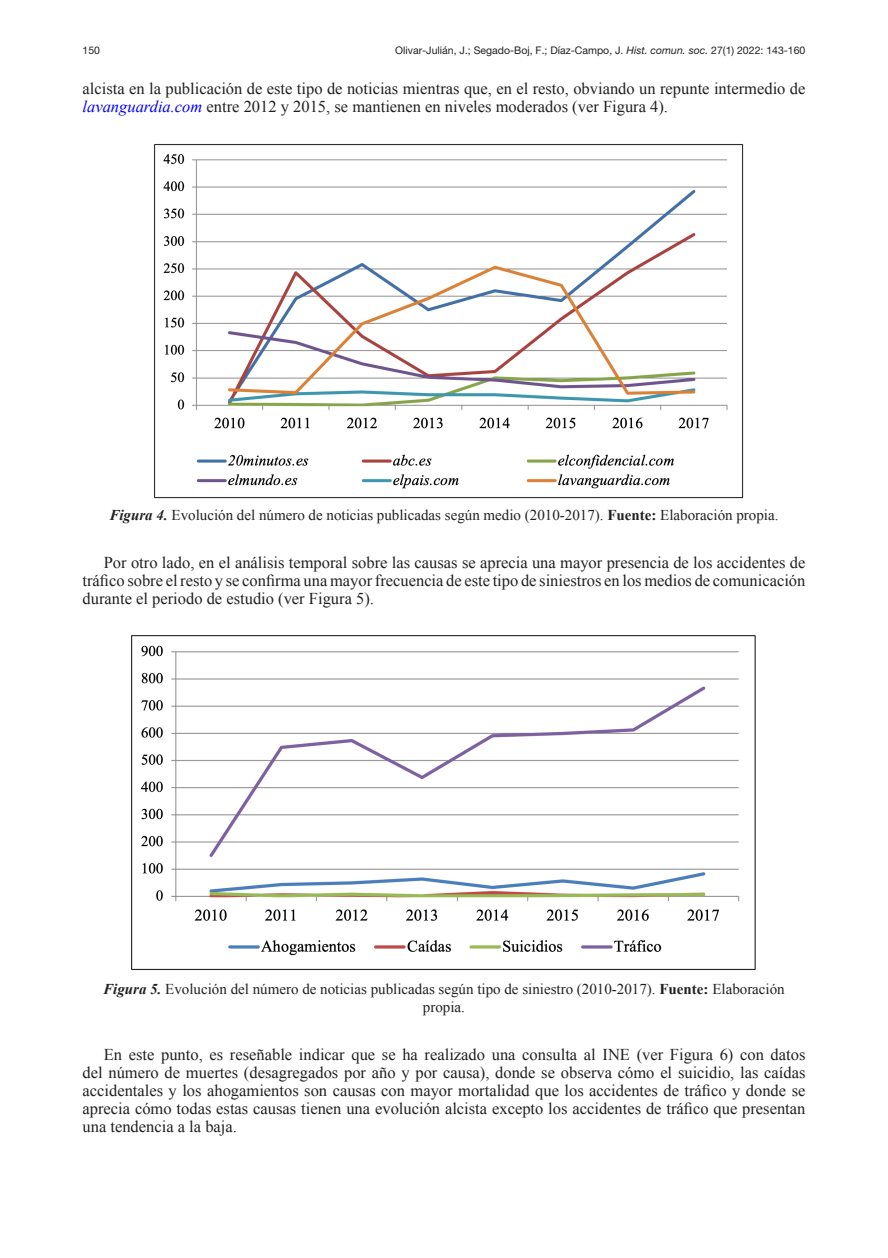
<style>
.page{position:relative;width:888px;height:1258px;background:#fff}
.page>*{position:absolute;margin:0;border:0;box-sizing:border-box;transform-origin:0 0}
.t1{font:16.5px/18px "Times New Roman";color:#231f20;text-align:justify}
.Pie_de_figuras{font:15px/18px "Times New Roman";color:#231f20;text-align:center}
.t2{font:10.5px "Helvetica Neue LT Pro";color:#231f20}
.s1{font-style:italic}
.s2{font-style:italic;color:#00f}
.s3{font-weight:700;font-style:italic}
.s4{font-weight:700}
</style>
<div class="page">
<img style="left:154px;top:144px;width:590px;height:355px">
<img style="left:131px;top:635px;width:625px;height:335px">
<p class="t2" style="left:83px;top:44px;width:19px">150</p>
<p class="t2" style="left:395px;top:44px;width:412px">Olivar-Julián, J.; Segado-Boj, F.; Díaz-Campo, J. <span class="s1">Hist. comun. soc.</span> 27(1) 2022: 143-160</p>
<p class="t1" style="left:83px;top:79px;width:724px">alcista en la publicación de este tipo de noticias mientras que, en el resto, obviando un repunte intermedio de <span class="s2">lavanguardia.com</span> entre 2012 y 2015, se mantienen en niveles moderados (ver Figura 4).</p>
<p class="Pie_de_figuras" style="left:109px;top:506px;width:671px"><span class="s3">Figura 4.</span> Evolución del número de noticias publicadas según medio (2010-2017). <span class="s4">Fuente:</span> Elaboración propia.</p>
<p class="t1" style="left:83px;top:553px;width:724px;text-indent:21px">Por otro lado, en el análisis temporal sobre las causas se aprecia una mayor presencia de los accidentes de tráfico sobre el resto y se confirma una mayor frecuencia de este tipo de siniestros en los medios de comunicación durante el periodo de estudio (ver Figura 5).</p>
<p class="Pie_de_figuras" style="left:103px;top:980px;width:683px"><span class="s3">Figura 5.</span> Evolución del número de noticias publicadas según tipo de siniestro (2010-2017). <span class="s4">Fuente:</span> Elaboración propia.</p>
<p class="t1" style="left:83px;top:1045px;width:724px;text-indent:21px">En este punto, es reseñable indicar que se ha realizado una consulta al INE (ver Figura 6) con datos del número de muertes (desagregados por año y por causa), donde se observa cómo el suicidio, las caídas accidentales y los ahogamientos son causas con mayor mortalidad que los accidentes de tráfico y donde se aprecia cómo todas estas causas tienen una evolución alcista excepto los accidentes de tráfico que presentan una tendencia a la baja.</p>
</div>
